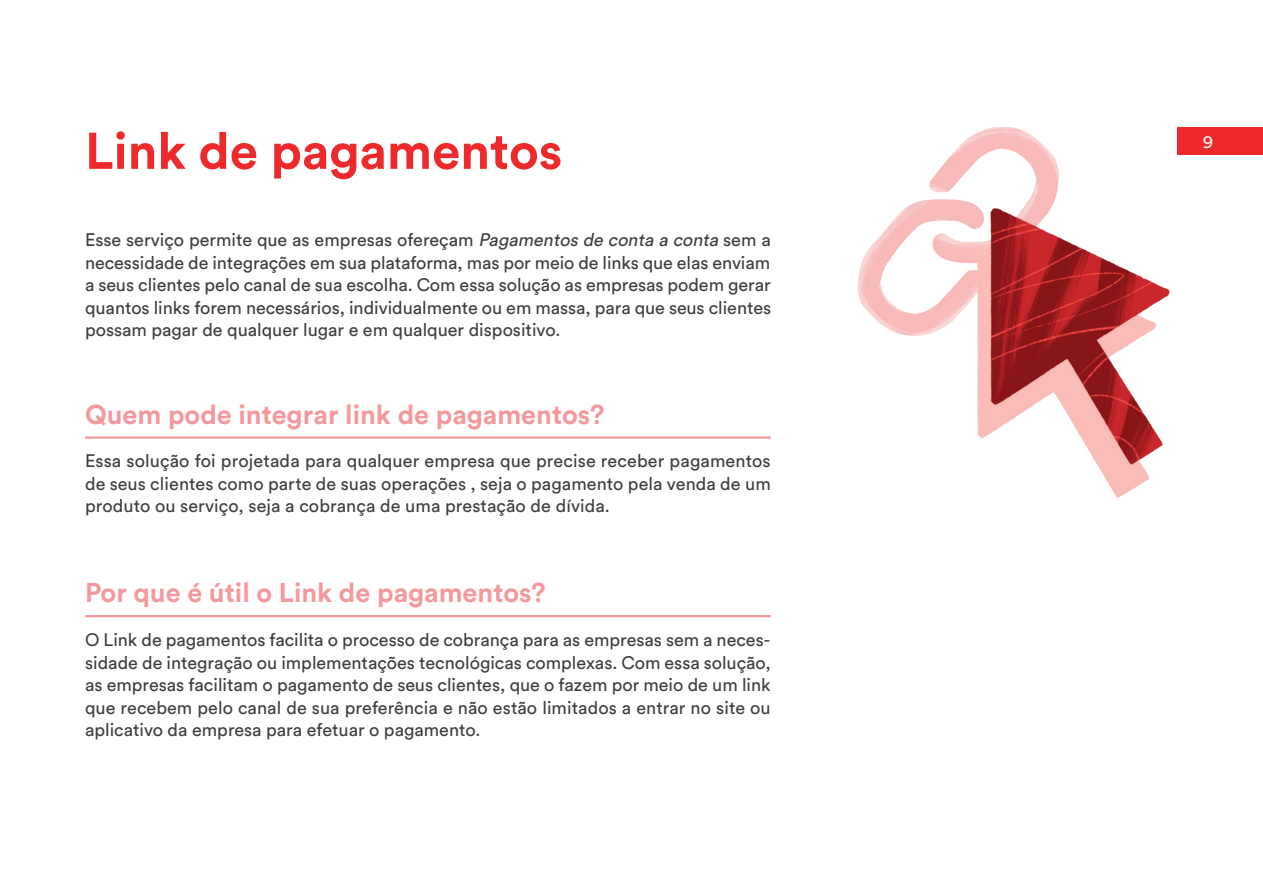
<style>
.page{position:relative;width:1263px;height:893px;background:#fff}
.page>*{position:absolute;margin:0;border:0;box-sizing:border-box;transform-origin:0 0}
.t1{font:700 51px "Circular Std";color:#ee292c}
.t2{font:700 27px "Circular Std";color:#f5989e}
.t3{font:18px/22.5px "Circular Std";color:#3e3e3f;text-align:justify}
.t4{font:18px "Circular Std";color:#fdf1f1}
.s1{font-style:italic}
</style>
<div class="page">
<div style="left:1178px;top:128px;width:85px;height:27px;background:#ee292c"></div>
<img style="left:857px;top:128px;width:321px;height:370px">
<hr style="left:85px;top:436px;width:686px;height:3px;background:#f5989e">
<hr style="left:85px;top:615px;width:686px;height:2px;background:#f5989e">
<h1 class="t1" style="left:85px;top:118px;width:479px">Link de pagamentos</h1>
<p class="t3" style="left:85px;top:229px;width:688px">Esse serviço permite que as empresas ofereçam <span class="s1">Pagamentos de conta a conta</span> sem a necessidade de integrações em sua plataforma, mas por meio de links que elas enviam a seus clientes pelo canal de sua escolha. Com essa solução as empresas podem gerar quantos links forem necessários, individualmente ou em massa, para que seus clientes possam pagar de qualquer lugar e em qualquer dispositivo.</p>
<h2 class="t2" style="left:85px;top:397px;width:521px">Quem pode integrar link de pagamentos?</h2>
<p class="t3" style="left:85px;top:450px;width:687px">Essa solução foi projetada para qualquer empresa que precise receber pagamentos de seus clientes como parte de suas operações , seja o pagamento pela venda de um produto ou serviço, seja a cobrança de uma prestação de dívida.</p>
<h2 class="t2" style="left:85px;top:575px;width:462px">Por que é útil o Link de pagamentos?</h2>
<p class="t3" style="left:85px;top:628px;width:687px">O Link de pagamentos facilita o processo de cobrança para as empresas sem a neces&shy;sidade de integração ou implementações tecnológicas complexas. Com essa solução, as empresas facilitam o pagamento de seus clientes, que o fazem por meio de um link que recebem pelo canal de sua preferência e não estão limitados a entrar no site ou aplicativo da empresa para efetuar o pagamento.</p>
<p class="t4" style="left:1203px;top:131px;width:12px">9</p>
</div>
